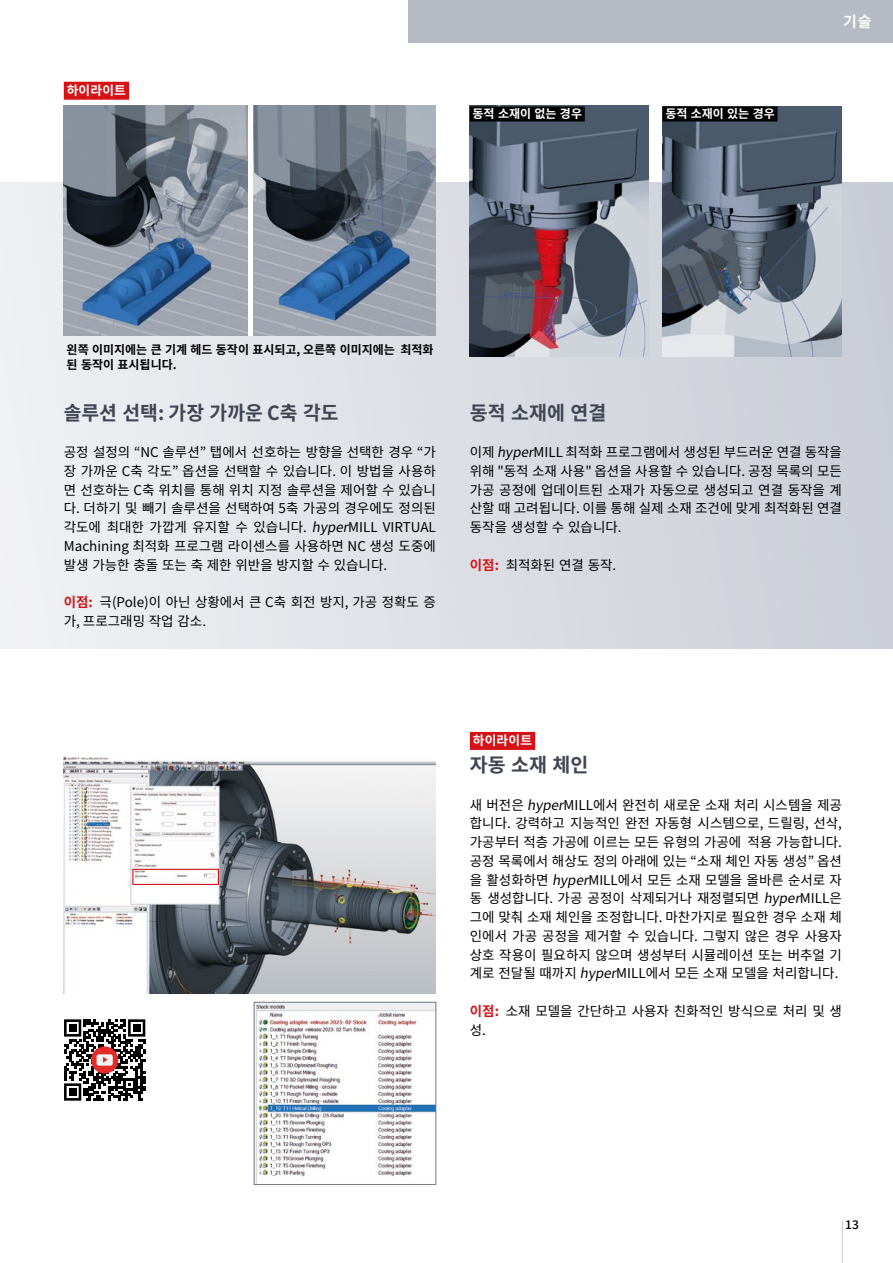
<style>
.page{position:relative;width:893px;height:1263px;background:#fff}
.page>*{position:absolute;margin:0;border:0;box-sizing:border-box;transform-origin:0 0}
.t1{font:700 19.5px "Noto Sans CJ Kkr";color:#404553}
.t2{font:700 15px "Noto Sans CJ Kkr";color:#fff}
.t3{font:13.5px/18.8px "Noto Sans CJ Kkr";color:#000;text-align:justify}
.t4{font:700 12.75px "Noto Sans CJ Kkr";letter-spacing:.01em;color:#fff}
.t5{font:700 12px/15px "Noto Sans CJ Kkr";color:#000}
.t6{font:700 12px "Noto Sans CJ Kkr";color:#fff}
.t7{font:500 12px "Noto Sans CJ Kkr";color:#000}
.s1{font-style:italic}
.s2{font-weight:700;color:#d51317}
</style>
<div class="page">
<hr style="left:842px;top:1220px;width:1px;height:43px;background:#c5c9d2">
<div style="left:0;top:183px;width:893px;height:465px;background:linear-gradient(to right,#f0f1f4,#cacdd6)"></div>
<div style="left:408px;top:0;width:485px;height:43px;background:#b6bac2"></div>
<img style="left:64px;top:106px;width:184px;height:229px">
<img style="left:252px;top:106px;width:184px;height:229px">
<hr style="left:248px;top:91px;width:4px;height:244px;background:#fff">
<img style="left:470px;top:106px;width:179px;height:250px">
<img style="left:663px;top:106px;width:178px;height:251px">
<div style="left:470px;top:107px;width:115px;height:15px;background:#000"></div>
<div style="left:663px;top:107px;width:114px;height:15px;background:#000"></div>
<div style="left:470px;top:732px;width:65px;height:18px;background:#d51317"></div>
<div style="left:64px;top:82px;width:65px;height:18px;background:#d51317"></div>
<img style="left:64px;top:757px;width:372px;height:236px">
<img style="left:256px;top:1004px;width:178px;height:179px">
<div style="left:254px;top:1002px;width:182px;height:183px;border:1px solid #787c89"></div>
<svg style="left:64px;top:1019px;width:81px;height:82px"></svg>
<div style="left:132px;top:869px;width:87px;height:16px;border:1px solid #d51317"></div>
<p class="t4" style="left:67px;top:83px;width:61px">하이라이트</p>
<p class="t6" style="left:473px;top:107px;width:111px">동적 소재이 없는 경우</p>
<p class="t6" style="left:665px;top:107px;width:111px">동적 소재이 있는 경우</p>
<p class="t2" style="left:843px;top:13px;width:30px">기술</p>
<p class="t5" style="left:67px;top:342px;width:368px">왼쪽 이미지에는 큰 기계 헤드 동작이 표시되고, 오른쪽 이미지에는 최적화 된 동작이 표시됩니다.</p>
<h1 class="t1" style="left:64px;top:401px;width:276px">솔루션 선택: 가장 가까운 C축 각도</h1>
<p class="t3" style="left:64px;top:443px;width:374px">공정 설정의 “NC 솔루션” 탭에서 선호하는 방향을 선택한 경우 “가 장 가까운 C축 각도” 옵션을 선택할 수 있습니다. 이 방법을 사용하 면 선호하는 C축 위치를 통해 위치 지정 솔루션을 제어할 수 있습니 다. 더하기 및 빼기 솔루션을 선택하여 5축 가공의 경우에도 정의된 각도에 최대한 가깝게 유지할 수 있습니다. <span class="s1">hyper</span>MILL VIRTUAL Machining 최적화 프로그램 라이센스를 사용하면 NC 생성 도중에 발생 가능한 충돌 또는 축 제한 위반을 방지할 수 있습니다.</p>
<p class="t3" style="left:64px;top:593px;width:374px"><span class="s2">이점:</span> 극(Pole)이 아닌 상황에서 큰 C축 회전 방지, 가공 정확도 증 가, 프로그래밍 작업 감소.</p>
<h1 class="t1" style="left:470px;top:401px;width:138px">동적 소재에 연결</h1>
<p class="t3" style="left:470px;top:443px;width:374px">이제 <span class="s1">hyper</span>MILL 최적화 프로그램에서 생성된 부드러운 연결 동작을 위해 "동적 소재 사용" 옵션을 사용할 수 있습니다. 공정 목록의 모든 가공 공정에 업데이트된 소재가 자동으로 생성되고 연결 동작을 계 산할 때 고려됩니다. 이를 통해 실제 소재 조건에 맞게 최적화된 연결 동작을 생성할 수 있습니다.</p>
<p class="t3" style="left:470px;top:555px;width:148px"><span class="s2">이점:</span> 최적화된 연결 동작.</p>
<p class="t4" style="left:473px;top:733px;width:61px">하이라이트</p>
<h1 class="t1" style="left:470px;top:754px;width:120px">자동 소재 체인</h1>
<p class="t3" style="left:470px;top:795px;width:374px">새 버전은 <span class="s1">hyper</span>MILL에서 완전히 새로운 소재 처리 시스템을 제공 합니다. 강력하고 지능적인 완전 자동형 시스템으로, 드릴링, 선삭, 가공부터 적층 가공에 이르는 모든 유형의 가공에 적용 가능합니다. 공정 목록에서 해상도 정의 아래에 있는 “소재 체인 자동 생성” 옵션 을 활성화하면 <span class="s1">hyper</span>MILL에서 모든 소재 모델을 올바른 순서로 자 동 생성합니다. 가공 공정이 삭제되거나 재정렬되면 <span class="s1">hyper</span>MILL은 그에 맞춰 소재 체인을 조정합니다. 마찬가지로 필요한 경우 소재 체 인에서 가공 공정을 제거할 수 있습니다. 그렇지 않은 경우 사용자 상호 작용이 필요하지 않으며 생성부터 시뮬레이션 또는 버추얼 기 계로 전달될 때까지 <span class="s1">hyper</span>MILL에서 모든 소재 모델을 처리합니다.</p>
<p class="t3" style="left:470px;top:1002px;width:374px"><span class="s2">이점:</span> 소재 모델을 간단하고 사용자 친화적인 방식으로 처리 및 생 성.</p>
<p class="t7" style="left:845px;top:1218px;width:15px">13</p>
</div>
